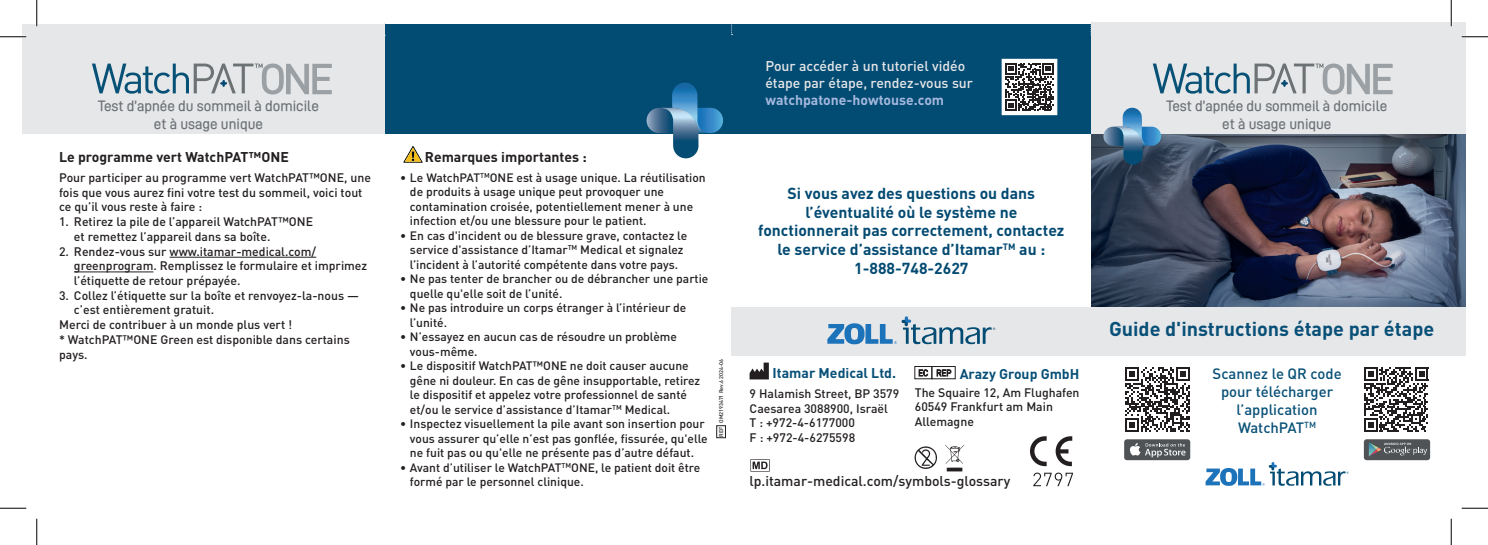
<style>
.page{position:relative;width:1488px;height:545px;background:#fff}
.page>*{position:absolute;margin:0;border:0;box-sizing:border-box;transform-origin:0 0}
.t1{font:700 19.78px "DINOT";color:#085077}
.t2{font:700 15.75px/18.9px "DINOT";color:#034a72;text-align:center}
.t3{font:15.05px/18px "D DIN PRO Medium";color:#6c7075;text-align:center}
.t4{font:500 14.88px/17.8px "DINOT";color:#085077;text-align:center}
.t5{font:500 14px/16.8px "DINOT";color:#e6e7e9}
.text{font:700 14px "DINOT";color:#231f20}
.t6{font:500 14px "DINOT";color:#231f20}
.t7{font:700 14px "DINOT";color:#085077}
.t8{font:700 14px "DINOT";color:#a5b8de}
.text-2{font:500 12.25px/14.7px "DINOT";color:#231f20}
.t9{font:500 12.08px/14.5px "DINOT";color:#231f20}
.t10{font:500 5.42px "DINOT";color:#231f20}
</style>
<div class="page">
<img style="left:1091px;top:133px;width:374px;height:174px">
<div style="left:383px;top:24px;width:708px;height:109px;background:#024b73"></div>
<div style="left:22px;top:24px;width:362px;height:109px;background:#e6e7e9"></div>
<div style="left:731px;top:307px;width:734px;height:49px;background:#e6e7e9"></div>
<svg style="left:731px;top:23px;width:1px;height:12px"></svg>
<div style="left:1091px;top:22px;width:374px;height:111px;background:#e6e7e9"></div>
<svg style="left:1153px;top:64px;width:239px;height:30px"></svg>
<svg style="left:92px;top:64px;width:240px;height:30px"></svg>
<div style="left:716px;top:425px;width:9px;height:13px;border:1px solid #231f20"></div>
<svg style="left:403px;top:146px;width:19px;height:17px"></svg>
<hr style="left:170px;top:257px;width:146px;height:1px;background:#231f20">
<hr style="left:74px;top:271px;width:79px;height:1px;background:#231f20">
<svg style="left:384px;top:23px;width:1px;height:13px"></svg>
<svg style="left:827px;top:316px;width:168px;height:28px"></svg>
<div style="left:1001px;top:59px;width:56px;height:56px;background:#fff;border:1px solid #fff"></div>
<svg style="left:1005px;top:63px;width:48px;height:48px"></svg>
<svg style="left:749px;top:362px;width:19px;height:17px"></svg>
<svg style="left:918px;top:369px;width:10px;height:7px"></svg>
<svg style="left:936px;top:369px;width:15px;height:7px"></svg>
<div style="left:914px;top:366px;width:18px;height:13px;border:1px solid #231f20"></div>
<div style="left:931px;top:366px;width:24px;height:13px;border:1px solid #231f20"></div>
<svg style="left:750px;top:459px;width:19px;height:12px"></svg>
<svg style="left:1030px;top:436px;width:16px;height:30px"></svg>
<svg style="left:1055px;top:436px;width:17px;height:30px"></svg>
<svg style="left:1033px;top:472px;width:40px;height:14px"></svg>
<svg style="left:914px;top:446px;width:23px;height:23px"></svg>
<svg style="left:646px;top:83px;width:77px;height:75px"></svg>
<svg style="left:1103px;top:108px;width:58px;height:57px"></svg>
<svg style="left:945px;top:445px;width:19px;height:26px"></svg>
<svg style="left:1205px;top:462px;width:143px;height:24px"></svg>
<svg style="left:1364px;top:367px;width:64px;height:65px"></svg>
<svg style="left:1125px;top:367px;width:64px;height:65px"></svg>
<div style="left:1124px;top:439px;width:66px;height:21px;background:#505356;border-radius:3px"></div>
<svg style="left:1130px;top:443px;width:55px;height:14px"></svg>
<div style="left:1363px;top:439px;width:66px;height:21px;background:#505356;border-radius:3px"></div>
<svg style="left:1368px;top:442px;width:59px;height:14px"></svg>
<hr style="left:0;top:36px;width:26px;height:2px;background:#fff">
<hr style="left:1461px;top:36px;width:26px;height:2px;background:#fff">
<hr style="left:36px;top:0;width:2px;height:26px;background:#fff">
<hr style="left:1449px;top:0;width:3px;height:26px;background:#fff">
<svg style="left:0;top:36px;width:26px;height:1px"></svg>
<svg style="left:1461px;top:36px;width:26px;height:1px"></svg>
<svg style="left:0;top:508px;width:26px;height:1px"></svg>
<svg style="left:1461px;top:508px;width:26px;height:1px"></svg>
<svg style="left:36px;top:0;width:1px;height:26px"></svg>
<svg style="left:36px;top:519px;width:1px;height:26px"></svg>
<svg style="left:1450px;top:0;width:1px;height:26px"></svg>
<svg style="left:1450px;top:519px;width:1px;height:26px"></svg>
<p class="t3" style="left:98px;top:97px;width:222px">Test d’apnée du sommeil à domicile et à usage unique</p>
<p class="text" style="left:59px;top:148px;width:231px">Le programme vert WatchPAT™ONE</p>
<p class="text-2" style="left:59px;top:170px;width:313px">Pour participer au programme vert WatchPAT™ONE, une fois que vous aurez fini votre test du sommeil, voici tout ce qu’il vous reste à faire :</p>
<p class="text-2" style="left:74px;top:214px;width:240px;text-indent:-15px">1. Retirez la pile de l’appareil WatchPAT™ONE et remettez l’appareil dans sa boîte.</p>
<p class="text-2" style="left:74px;top:243px;width:295px;text-indent:-15px">2. Rendez-vous sur www.itamar-medical.com/ greenprogram. Remplissez le formulaire et imprimez l’étiquette de retour prépayée.</p>
<p class="text-2" style="left:74px;top:287px;width:286px;text-indent:-15px">3. Collez l’étiquette sur la boîte et renvoyez-la-nous — c’est entièrement gratuit.</p>
<p class="text-2" style="left:59px;top:317px;width:235px">Merci de contribuer à un monde plus vert !</p>
<p class="text-2" style="left:59px;top:331px;width:292px">* WatchPAT™ONE Green est disponible dans certains pays.</p>
<p class="text" style="left:425px;top:148px;width:163px">Remarques importantes :</p>
<p class="t9" style="left:410px;top:170px;width:297px;text-indent:-10px">• Le WatchPAT<sup>TM</sup>ONE est à usage unique. La réutilisation de produits à usage unique peut provoquer une contamination croisée, potentiellement mener à une infection et/ou une blessure pour le patient.</p>
<p class="t9" style="left:400px;top:228px;width:289px;text-align:center">• En cas d'incident ou de blessure grave, contactez le service d'assistance d’Itamar<sup>TM</sup> Medical et signalez l’incident à l’autorité compétente dans votre pays.</p>
<p class="t9" style="left:410px;top:271px;width:300px;text-indent:-10px">• Ne pas tenter de brancher ou de débrancher une partie quelle qu'elle soit de l’unité.</p>
<p class="t9" style="left:410px;top:300px;width:278px;text-indent:-10px">• Ne pas introduire un corps étranger à l’intérieur de l’unité.</p>
<p class="t9" style="left:410px;top:329px;width:268px;text-indent:-10px">• N’essayez en aucun cas de résoudre un problème vous-même.</p>
<p class="t9" style="left:410px;top:358px;width:292px;text-indent:-10px">• Le dispositif WatchPAT™ONE ne doit causer aucune gêne ni douleur. En cas de gêne insupportable, retirez le dispositif et appelez votre professionnel de santé et/ou le service d’assistance d’Itamar<sup>TM</sup> Medical.</p>
<p class="t9" style="left:410px;top:416px;width:299px;text-indent:-10px">• Inspectez visuellement la pile avant son insertion pour vous assurer qu’elle n’est pas gonflée, fissurée, qu'elle ne fuit pas ou qu'elle ne présente pas d’autre défaut.</p>
<p class="t9" style="left:410px;top:459px;width:292px;text-indent:-10px">• Avant d’utiliser le WatchPAT<sup>TM</sup>ONE, le patient doit être formé par le personnel clinique.</p>
<p class="t10" style="left:717px;top:437px;width:80px;rotate:-90deg">REF OM2193471 Rev.6 2024-06</p>
<p class="t5" style="left:765px;top:57px;width:209px">Pour accéder à un tutoriel vidéo étape par étape, rendez-vous sur</p>
<p class="t8" style="left:765px;top:90px;width:180px">watchpatone-howtouse.com</p>
<p class="t2" style="left:758px;top:183px;width:308px">Si vous avez des questions ou dans l’éventualité où le système ne fonctionnerait pas correctement, contactez le service d’assistance d’Itamar<sup>TM</sup> au :</p>
<p class="t2" style="left:854px;top:258px;width:116px">1-888-748-2627</p>
<p class="t7" style="left:772px;top:363px;width:125px">Itamar Medical Ltd.</p>
<p class="text-2" style="left:749px;top:385px;width:151px">9 Halamish Street, BP 3579</p>
<p class="text-2" style="left:749px;top:400px;width:140px">Caesarea 3088900, Israël</p>
<p class="text-2" style="left:749px;top:415px;width:107px">T : +972-4-6177000</p>
<p class="text-2" style="left:749px;top:430px;width:107px">F : +972-4-6275598</p>
<p class="t7" style="left:959px;top:365px;width:121px">Arazy Group GmbH</p>
<p class="text-2" style="left:914px;top:384px;width:166px">The Squaire 12, Am Flughafen</p>
<p class="text-2" style="left:914px;top:399px;width:140px">60549 Frankfurt am Main</p>
<p class="text-2" style="left:914px;top:413px;width:61px">Allemagne</p>
<p class="t6" style="left:749px;top:471px;width:262px">lp.itamar-medical.com/symbols-glossary</p>
<p class="t3" style="left:1166px;top:97px;width:222px">Test d’apnée du sommeil à domicile et à usage unique</p>
<p class="t1" style="left:1109px;top:316px;width:326px">Guide d'instructions étape par étape</p>
<p class="t4" style="left:1212px;top:364px;width:130px">Scannez le QR code pour télécharger l’application<br>WatchPAT<sup>TM</sup></p>
</div>
